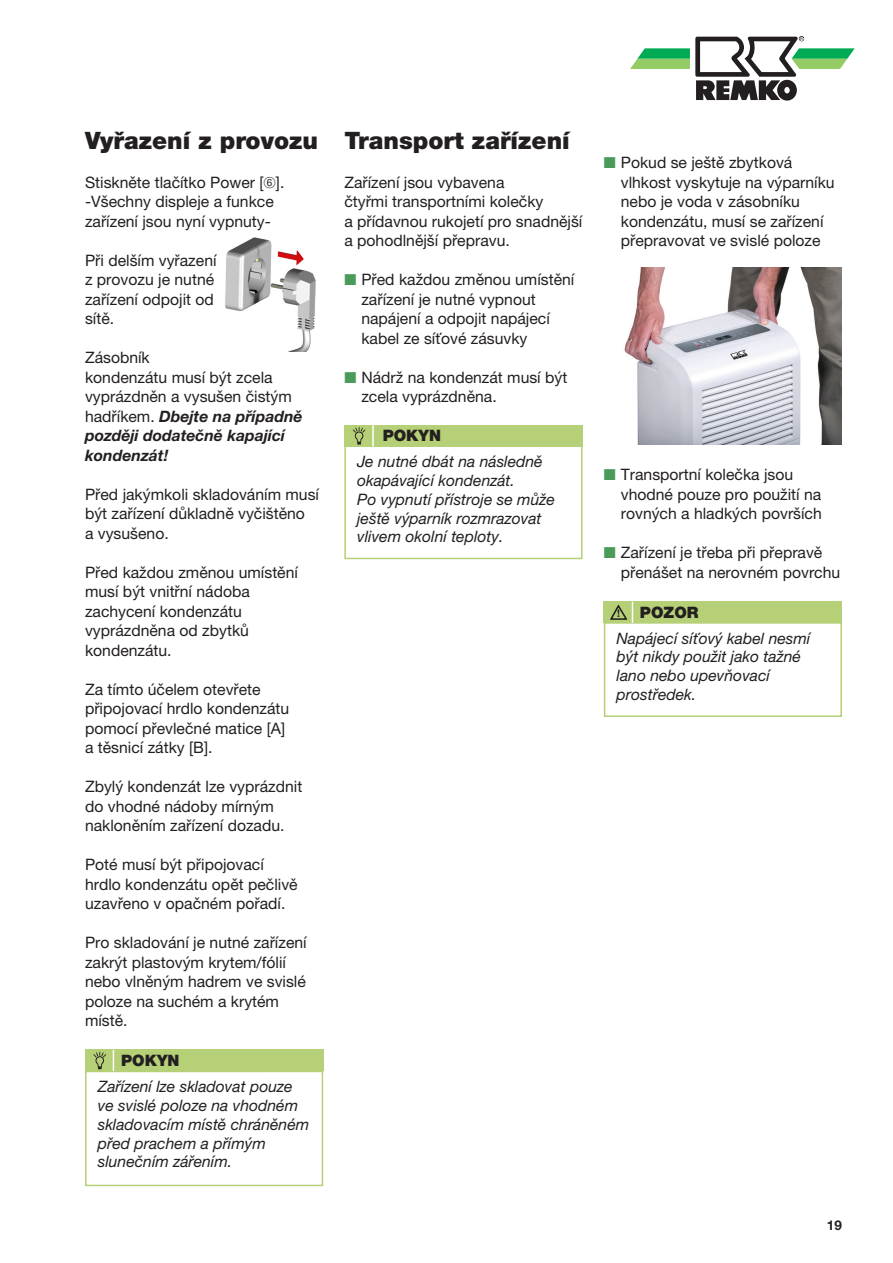
<style>
.page{position:relative;width:893px;height:1263px;background:#fff}
.page>*{position:absolute;margin:0;border:0;box-sizing:border-box;transform-origin:0 0}
.Nadpis_větší{font:900 24px "Helvetica Neue LT Pro";color:#231f20}
.Základ{font:15.75px/19.5px "Helvetica Neue LT Pro";color:#231f20}
.Italic{font:italic 15.75px/18.9px "Helvetica Neue LT Pro";color:#231f20}
.fließtext{font:900 15.75px "Helvetica Neue LT Pro";color:#231f20}
.Fließtext{font:900 15.75px "Helvetica Neue LT Pro";color:#231f20}
.t1{font:700 13.5px "Helvetica Neue LT Pro";color:#231f20}
.fließtext_liste{font:700 10.5px "Helvetica Neue LT Pro";color:#231f20}
.s1{font-weight:700;font-style:italic}
.s2{color:#4a9b5a}
</style>
<div class="page">
<svg style="left:630px;top:36px;width:225px;height:64px"></svg>
<img style="left:225px;top:237px;width:91px;height:114px">
<div style="left:85px;top:1071px;width:238px;height:115px;border:2px solid #b5d077"></div>
<div style="left:85px;top:1050px;width:238px;height:21px;background:#b5d077"></div>
<svg style="left:93px;top:1052px;width:13px;height:17px"></svg>
<svg style="left:113px;top:1050px;width:1px;height:21px"></svg>
<img style="left:624px;top:268px;width:218px;height:177px">
<div style="left:344px;top:445px;width:238px;height:114px;border:2px solid #b5d077"></div>
<div style="left:344px;top:425px;width:238px;height:21px;background:#b5d077"></div>
<svg style="left:353px;top:427px;width:13px;height:17px"></svg>
<hr style="left:372px;top:425px;width:2px;height:21px;background:#fff">
<div style="left:604px;top:622px;width:238px;height:95px;border:2px solid #b5d077"></div>
<div style="left:604px;top:602px;width:238px;height:21px;background:#b5d077"></div>
<svg style="left:610px;top:602px;width:23px;height:21px"></svg>
<p class="Nadpis_větší" style="left:85px;top:126px;width:234px">Vyřazení z provozu</p>
<p class="Základ" style="left:85px;top:172px;width:201px">Stiskněte tlačítko Power [➅]. -Všechny displeje a funkce zařízení jsou nyní vypnuty-</p>
<p class="Základ" style="left:85px;top:250px;width:133px">Při delším vyřazení z provozu je nutné zařízení odpojit od sítě.</p>
<p class="Základ" style="left:85px;top:348px;width:219px">Zásobník<br>kondenzátu musí být zcela vyprázdněn a vysušen čistým hadříkem. <span class="s1">Dbejte na případně později dodatečně kapající kondenzát!</span></p>
<p class="Základ" style="left:85px;top:484px;width:235px">Před jakýmkoli skladováním musí být zařízení důkladně vyčištěno<br>a vysušeno.</p>
<p class="Základ" style="left:85px;top:562px;width:214px">Před každou změnou umístění musí být vnitřní nádoba zachycení kondenzátu vyprázdněna od zbytků kondenzátu.</p>
<p class="Základ" style="left:85px;top:679px;width:206px">Za tímto účelem otevřete připojovací hrdlo kondenzátu pomocí převlečné matice [A] a těsnicí zátky [B].</p>
<p class="Základ" style="left:85px;top:777px;width:219px">Zbylý kondenzát lze vyprázdnit do vhodné nádoby mírným nakloněním zařízení dozadu.</p>
<p class="Základ" style="left:85px;top:855px;width:214px">Poté musí být připojovací hrdlo kondenzátu opět pečlivě uzavřeno v opačném pořadí.</p>
<p class="Základ" style="left:85px;top:933px;width:223px">Pro skladování je nutné zařízení zakrýt plastovým krytem/fólií nebo vlněným hadrem ve svislé poloze na suchém a krytém místě.</p>
<p class="fließtext" style="left:121px;top:1051px;width:60px">POKYN</p>
<p class="Italic" style="left:98px;top:1076px;width:213px">Zařízení lze skladovat pouze ve svislé poloze na vhodném skladovacím místě chráněném před prachem a přímým slunečním zářením.</p>
<p class="Nadpis_větší" style="left:344px;top:126px;width:227px">Transport zařízení</p>
<p class="Základ" style="left:344px;top:172px;width:240px">Zařízení jsou vybavena<br>čtyřmi transportními kolečky<br>a přídavnou rukojetí pro snadnější a pohodlnější přepravu.</p>
<p class="Základ" style="left:361px;top:270px;width:214px;text-indent:-17px"><span class="s2">■</span> Před každou změnou umístění zařízení je nutné vypnout napájení a odpojit napájecí kabel ze síťové zásuvky</p>
<p class="Základ" style="left:361px;top:367px;width:207px;text-indent:-17px"><span class="s2">■</span> Nádrž na kondenzát musí být zcela vyprázdněna.</p>
<p class="fließtext" style="left:383px;top:426px;width:60px">POKYN</p>
<p class="Italic" style="left:357px;top:451px;width:199px">Je nutné dbát na následně okapávající kondenzát.<br>Po vypnutí přístroje se může ještě výparník rozmrazovat vlivem okolní teploty.</p>
<p class="Základ" style="left:621px;top:153px;width:215px;text-indent:-17px"><span class="s2">■</span> Pokud se ještě zbytková vlhkost vyskytuje na výparníku nebo je voda v zásobníku kondenzátu, musí se zařízení přepravovat ve svislé poloze</p>
<p class="Základ" style="left:621px;top:465px;width:203px;text-indent:-17px"><span class="s2">■</span> Transportní kolečka jsou vhodné pouze pro použití na rovných a hladkých površích</p>
<p class="Základ" style="left:621px;top:543px;width:221px;text-indent:-17px"><span class="s2">■</span> Zařízení je třeba při přepravě přenášet na nerovném povrchu</p>
<p class="fließtext_liste" style="left:617px;top:607px;width:4px">!</p>
<p class="Fließtext" style="left:640px;top:603px;width:60px">POZOR</p>
<p class="Italic" style="left:617px;top:628px;width:195px">Napájecí síťový kabel nesmí být nikdy použit jako tažné lano nebo upevňovací prostředek.</p>
<p class="t1" style="left:827px;top:1217px;width:17px">19</p>
</div>
